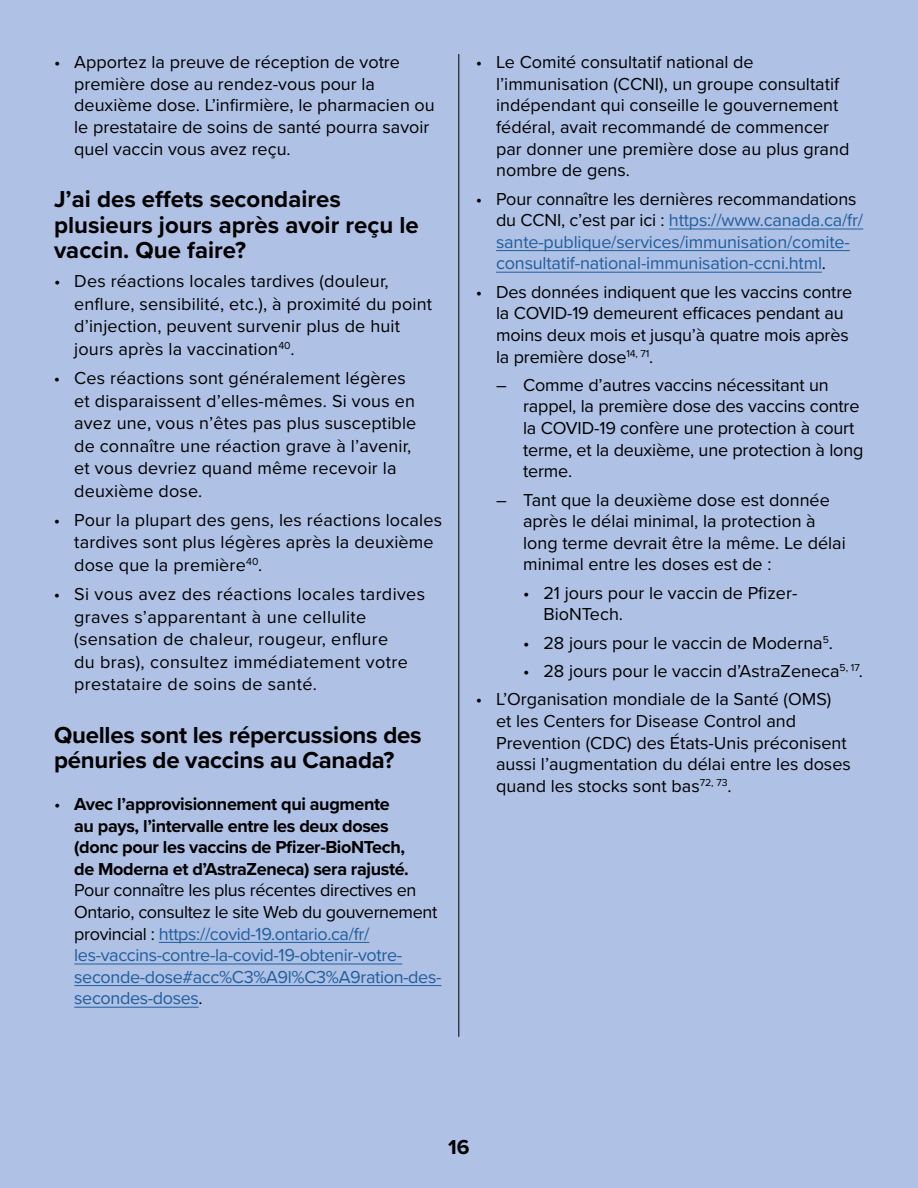
<style>
.page{position:relative;width:918px;height:1188px;background:#afc1e4}
.page>*{position:absolute;margin:0;border:0;box-sizing:border-box;transform-origin:0 0}
.t1{font:700 24px/25.5px "Proxima Nova";color:#000}
.t2{font:700 21px "Proxima Nova";color:#000}
.t3{font:18px/21.6px "Proxima Nova";color:#000}
.t4{font:18px/21.6px "Proxima Nova";letter-spacing:-.02em;color:#215e9e}
.t5{font:18px/22.5px "Proxima Nova";letter-spacing:.02em;color:#000}
.t6{font:700 18px/21.6px "Proxima Nova";letter-spacing:-.02em;color:#000}
.s1{font-weight:400}
.s2{color:#000}
</style>
<div class="page">
<hr style="left:159px;top:942px;width:210px;height:1px;background:#215e9e">
<hr style="left:74px;top:964px;width:328px;height:1px;background:#215e9e">
<hr style="left:74px;top:985px;width:367px;height:1px;background:#215e9e">
<hr style="left:74px;top:1007px;width:125px;height:1px;background:#215e9e">
<hr style="left:669px;top:229px;width:194px;height:1px;background:#215e9e">
<hr style="left:496px;top:250px;width:354px;height:1px;background:#215e9e">
<hr style="left:496px;top:272px;width:326px;height:1px;background:#215e9e">
<hr style="left:459px;top:54px;width:1px;height:983px;background:#000">
<p class="t3" style="left:74px;top:51px;width:362px;text-indent:-20px">• Apportez la preuve de réception de votre première dose au rendez-vous pour la deuxième dose. L’infirmière, le pharmacien ou le prestataire de soins de santé pourra savoir quel vaccin vous avez reçu.</p>
<h1 class="t1" style="left:54px;top:186px;width:366px">J’ai des effets secondaires plusieurs jours après avoir reçu le vaccin. Que faire?</h1>
<p class="t3" style="left:74px;top:269px;width:359px;line-height:22.5px;text-indent:-20px">• Des réactions locales tardives (douleur, enflure, sensibilité, etc.), à proximité du point d’injection, peuvent survenir plus de huit jours après la vaccination<sup>40</sup>.</p>
<p class="t3" style="left:74px;top:366px;width:344px;line-height:22.5px;text-indent:-20px">• Ces réactions sont généralement légères et disparaissent d’elles-mêmes. Si vous en avez une, vous n’êtes pas plus susceptible de connaître une réaction grave à l’avenir, et vous devriez quand même recevoir la deuxième dose.</p>
<p class="t3" style="left:74px;top:508px;width:369px;line-height:22.5px;text-indent:-20px">• Pour la plupart des gens, les réactions locales tardives sont plus légères après la deuxième dose que la première<sup>40</sup>.</p>
<p class="t5" style="left:74px;top:582px;width:352px;text-indent:-20px">• Si vous avez des réactions locales tardives graves s’apparentant à une cellulite (sensation de chaleur, rougeur, enflure<br>du bras), consultez immédiatement votre prestataire de soins de santé.</p>
<h1 class="t1" style="left:54px;top:721px;width:369px">Quelles sont les répercussions des pénuries de vaccins au Canada?</h1>
<p class="t6" style="left:74px;top:793px;width:336px;text-indent:-20px"><span class="s1">•</span> Avec l’approvisionnement qui augmente au pays, l’intervalle entre les deux doses (donc pour les vaccins de Pfizer-BioNTech, de Moderna et d’AstraZeneca) sera rajusté.</p>
<p class="t4" style="left:74px;top:879px;width:369px"><span class="s2">Pour connaître les plus récentes directives en Ontario, consultez le site Web du gouvernement provincial :</span> https://covid-19.ontario.ca/fr/ les-vaccins-contre-la-covid-19-obtenir-votre&shy;seconde-dose#acc%C3%A9l%C3%A9ration-des&shy;secondes-doses<span class="s2">.</span></p>
<p class="t3" style="left:496px;top:51px;width:355px;text-indent:-20px">• Le Comité consultatif national de l’immunisation (CCNI), un groupe consultatif indépendant qui conseille le gouvernement fédéral, avait recommandé de commencer par donner une première dose au plus grand nombre de gens.</p>
<p class="t4" style="left:496px;top:187px;width:369px;text-indent:-20px"><span class="s2">• Pour connaître les dernières recommandations du CCNI, c’est par ici :</span> https://www.canada.ca/fr/ sante-publique/services/immunisation/comite&shy;consultatif-national-immunisation-ccni.html<span class="s2">.</span></p>
<p class="t3" style="left:496px;top:280px;width:358px;text-indent:-20px">• Des données indiquent que les vaccins contre la COVID-19 demeurent efficaces pendant au moins deux mois et jusqu’à quatre mois après la première dose<sup>14,</sup> <sup>71</sup>.</p>
<p class="t3" style="left:523px;top:373px;width:342px;text-indent:-27px">― Comme d’autres vaccins nécessitant un rappel, la première dose des vaccins contre la COVID-19 confère une protection à court terme, et la deuxième, une protection à long terme.</p>
<p class="t3" style="left:523px;top:488px;width:324px;text-indent:-27px">― Tant que la deuxième dose est donnée après le délai minimal, la protection à long terme devrait être la même. Le délai minimal entre les doses est de :</p>
<p class="t3" style="left:543px;top:581px;width:256px;text-indent:-20px">• 21 jours pour le vaccin de Pfizer-<br>BioNTech.</p>
<p class="t3" style="left:523px;top:631px;width:311px">• 28 jours pour le vaccin de Moderna<sup>5</sup>.</p>
<p class="t3" style="left:523px;top:659px;width:341px">• 28 jours pour le vaccin d’AstraZeneca<sup>5,</sup> <sup>17</sup>.</p>
<p class="t3" style="left:496px;top:688px;width:356px;text-indent:-20px">• L’Organisation mondiale de la Santé (OMS) et les Centers for Disease Control and Prevention (CDC) des États-Unis préconisent aussi l’augmentation du délai entre les doses quand les stocks sont bas<sup>72,</sup> <sup>73</sup>.</p>
<p class="t2" style="left:448px;top:1132px;width:23px">16</p>
</div>
